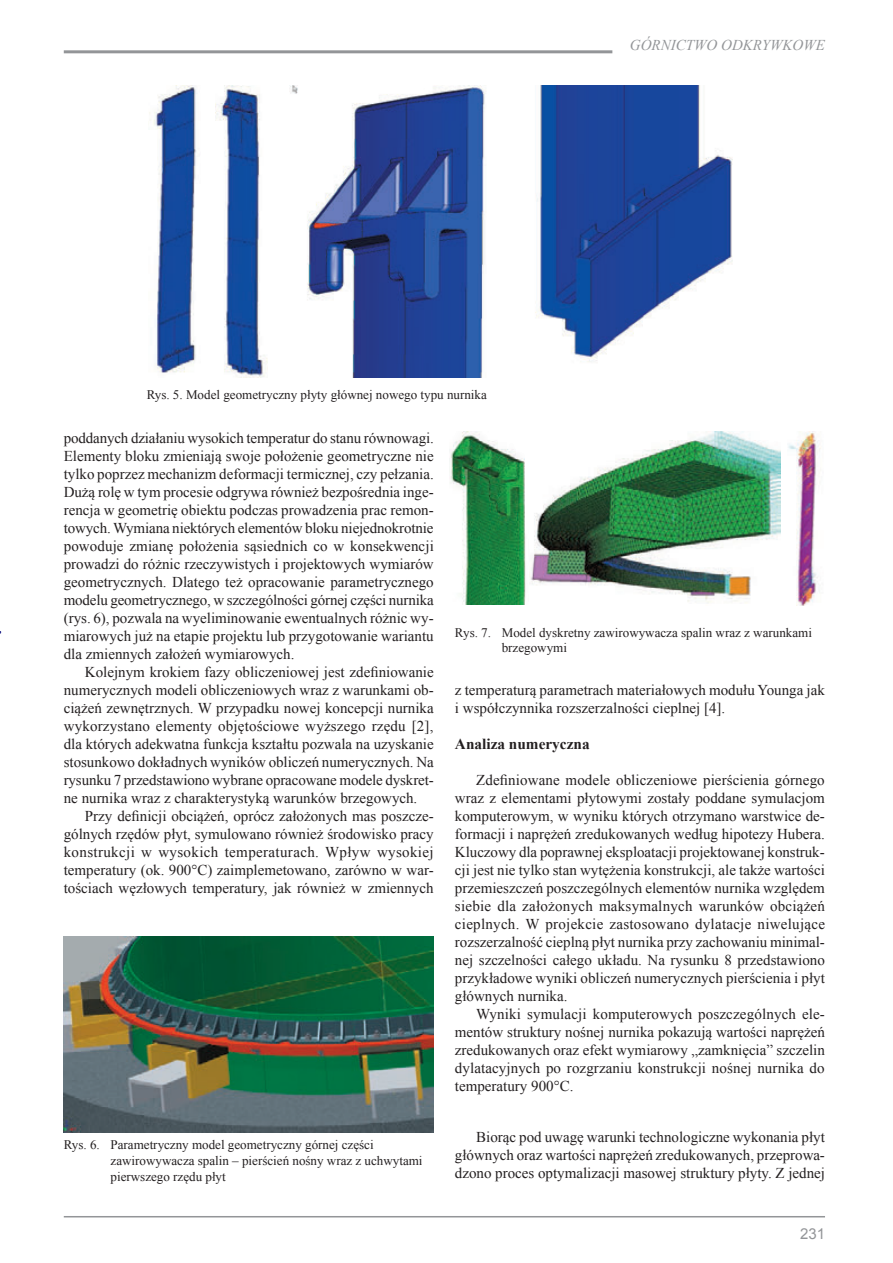
<style>
.page{position:relative;width:893px;height:1263px;background:#fff}
.page>*{position:absolute;margin:0;border:0;box-sizing:border-box;transform-origin:0 0}
.t1{font:700 15.3px "Times New Roman";color:#231f20}
.t2{font:15px/18px "Times New Roman";color:#231f20;text-align:justify}
.t3{font:italic 15px "Times New Roman";color:#939598}
.t4{font:15px "Arial";color:#939598}
.t5{font:13.05px/15.6px "Times New Roman";color:#231f20}
</style>
<div class="page">
<hr style="left:64px;top:1216px;width:761px;height:1px;background:#939598">
<hr style="left:64px;top:50px;width:548px;height:3px;background:#939598">
<img style="left:149px;top:85px;width:48px;height:288px">
<img style="left:215px;top:85px;width:53px;height:292px">
<img style="left:289px;top:85px;width:197px;height:292px">
<img style="left:535px;top:85px;width:198px;height:277px">
<img style="left:64px;top:937px;width:370px;height:195px">
<img style="left:450px;top:431px;width:76px;height:174px">
<img style="left:530px;top:432px;width:250px;height:171px">
<img style="left:788px;top:431px;width:33px;height:174px">
<p class="t5" style="left:147px;top:387px;width:342px">Rys. 5. Model geometryczny płyty głównej nowego typu nurnika</p>
<p class="t3" style="left:630px;top:35px;width:197px">GÓRNICTWO ODKRYWKOWE</p>
<p class="t2" style="left:64px;top:428px;width:372px">poddanych działaniu wysokich temperatur do stanu równowagi.<br>Elementy bloku zmieniają swoje położenie geometryczne nie tylko poprzez mechanizm deformacji termicznej, czy pełzania.<br>Dużą rolę w tym procesie odgrywa również bezpośrednia inge&shy;rencja w geometrię obiektu podczas prowadzenia prac remon&shy;towych. Wymiana niektórych elementów bloku niejednokrotnie powoduje zmianę położenia sąsiednich co w konsekwencji prowadzi do różnic rzeczywistych i projektowych wymiarów geometrycznych. Dlatego też opracowanie parametrycznego modelu geometrycznego, w szczególności górnej części nurnika (rys. 6), pozwala na wyeliminowanie ewentualnych różnic wy&shy;miarowych już na etapie projektu lub przygotowanie wariantu dla zmiennych założeń wymiarowych.</p>
<p class="t2" style="left:64px;top:662px;width:372px;text-indent:21px">Kolejnym krokiem fazy obliczeniowej jest zdefiniowanie numerycznych modeli obliczeniowych wraz z warunkami ob&shy;ciążeń zewnętrznych. W przypadku nowej koncepcji nurnika wykorzystano elementy objętościowe wyższego rzędu [2], dla których adekwatna funkcja kształtu pozwala na uzyskanie stosunkowo dokładnych wyników obliczeń numerycznych. Na rysunku 7 przedstawiono wybrane opracowane modele dyskret&shy;ne nurnika wraz z charakterystyką warunków brzegowych.</p>
<p class="t2" style="left:64px;top:806px;width:371px;text-indent:21px">Przy definicji obciążeń, oprócz założonych mas poszcze&shy;gólnych rzędów płyt, symulowano również środowisko pracy konstrukcji w wysokich temperaturach. Wpływ wysokiej temperatury (ok. 900°C) zaimplemetowano, zarówno w war&shy;tościach węzłowych temperatury, jak również w zmiennych</p>
<p class="t5" style="left:111px;top:1137px;width:314px;text-indent:-47px">Rys. 6. Parametryczny model geometryczny górnej części zawirowywacza spalin – pierścień nośny wraz z uchwytami pierwszego rzędu płyt</p>
<p class="t5" style="left:502px;top:624px;width:312px;text-indent:-47px">Rys. 7. Model dyskretny zawirowywacza spalin wraz z warunkami brzegowymi</p>
<p class="t2" style="left:455px;top:681px;width:371px">z temperaturą parametrach materiałowych modułu Younga jak i współczynnika rozszerzalności cieplnej [4].</p>
<p class="t1" style="left:455px;top:733px;width:136px">Analiza numeryczna</p>
<p class="t2" style="left:455px;top:770px;width:372px;text-indent:21px">Zdefiniowane modele obliczeniowe pierścienia górnego wraz z elementami płytowymi zostały poddane symulacjom komputerowym, w wyniku których otrzymano warstwice de&shy;formacji i naprężeń zredukowanych według hipotezy Hubera.<br>Kluczowy dla poprawnej eksploatacji projektowanej konstruk&shy;cji jest nie tylko stan wytężenia konstrukcji, ale także wartości przemieszczeń poszczególnych elementów nurnika względem siebie dla założonych maksymalnych warunków obciążeń cieplnych. W projekcie zastosowano dylatacje niwelujące rozszerzalność cieplną płyt nurnika przy zachowaniu minimal&shy;nej szczelności całego układu. Na rysunku 8 przedstawiono przykładowe wyniki obliczeń numerycznych pierścienia i płyt głównych nurnika.</p>
<p class="t2" style="left:455px;top:1004px;width:371px;text-indent:21px">Wyniki symulacji komputerowych poszczególnych ele&shy;mentów struktury nośnej nurnika pokazują wartości naprężeń zredukowanych oraz efekt wymiarowy „zamknięcia” szczelin dylatacyjnych po rozgrzaniu konstrukcji nośnej nurnika do temperatury 900°C.</p>
<p class="t2" style="left:455px;top:1128px;width:371px;text-indent:21px">Biorąc pod uwagę warunki technologiczne wykonania płyt głównych oraz wartości naprężeń zredukowanych, przeprowa&shy;dzono proces optymalizacji masowej struktury płyty. Z jednej</p>
<p class="t4" style="left:800px;top:1224px;width:27px">231</p>
</div>
